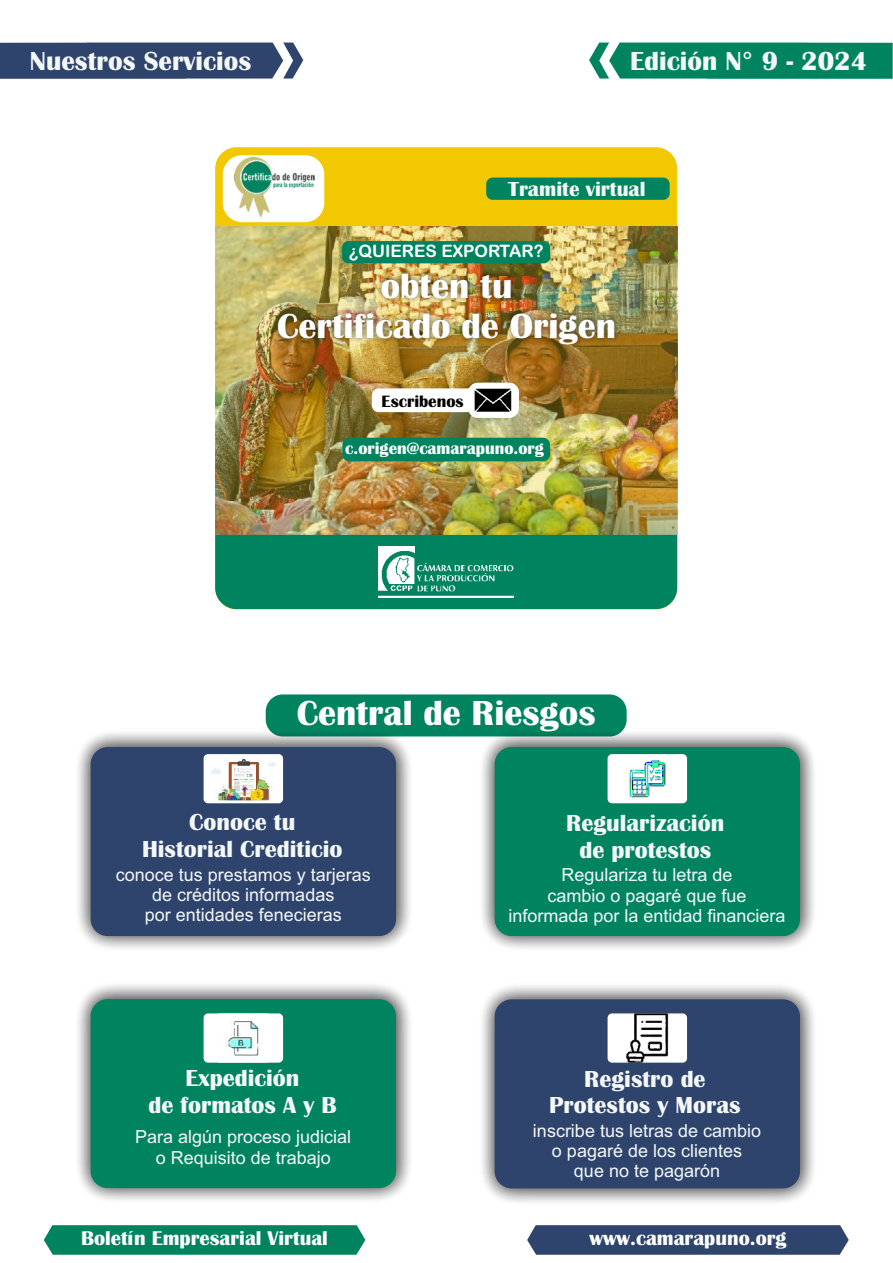
<style>
.page{position:relative;width:893px;height:1263px;background:#fff}
.page>*{position:absolute;margin:0;border:0;box-sizing:border-box;transform-origin:0 0}
.t1{font:700 36px/39.9px "Britannic";color:#fff;text-align:center}
.t2{font:700 27px "Britannic";color:#f5f8f8}
.t3{font:700 24px/26.5px "Britannic";color:#f5f8f8;text-align:center}
.t4{font:700 21px "Britannic";color:#f5f8f8}
.t5{font:700 20.55px "Britannic";color:#fff}
.t6{font:18px/20.1px "Arial";color:#f5f8f8;text-align:center}
.t7{font:17.1px "Arial Rounded MT Bold";color:#fff}
.t8{font:700 16.95px "Britannic";color:#fff}
.t9{font:700 16.95px "Britannic";color:#000}
</style>
<div class="page">
<div style="left:266px;top:694px;width:361px;height:42px;background:#00845f;border-radius:17px"></div>
<svg style="left:527px;top:1225px;width:322px;height:30px;background:#374c73"></svg>
<svg style="left:44px;top:1225px;width:321px;height:30px;background:#0a8865"></svg>
<svg style="left:589px;top:43px;width:304px;height:36px;background:#0f8b68"></svg>
<svg style="left:0;top:43px;width:303px;height:36px;background:#3a4e75"></svg>
<div style="left:215px;top:147px;width:462px;height:462px;background:#f2c802;border-radius:21px"></div>
<div style="left:486px;top:178px;width:184px;height:22px;background:#00845f;border-radius:6px"></div>
<div style="left:215px;top:535px;width:462px;height:74px;background:#00845f"></div>
<img style="left:215px;top:227px;width:462px;height:308px">
<div style="left:342px;top:241px;width:208px;height:22px;background:#00845f;border-radius:6px"></div>
<img style="left:223px;top:155px;width:101px;height:67px;border-radius:19px">
<div style="left:267px;top:263px;width:358px;height:92px;background:#000;opacity:.45"></div>
<div style="left:372px;top:388px;width:122px;height:24px;background:#fff;border-radius:7px"></div>
<div style="left:468px;top:383px;width:51px;height:35px;background:#fff;border-radius:10px"></div>
<img style="left:473px;top:383px;width:41px;height:35px">
<div style="left:342px;top:438px;width:208px;height:23px;background:#00845f;border-radius:7px"></div>
<div style="left:466px;top:719px;width:362px;height:245px;background:#000;opacity:.78"></div>
<div style="left:495px;top:747px;width:305px;height:189px;background:#00845f;border-radius:17px"></div>
<div style="left:466px;top:971px;width:362px;height:246px;background:#000;opacity:.78"></div>
<div style="left:495px;top:999px;width:305px;height:189px;background:#2e446d;border-radius:17px"></div>
<div style="left:62px;top:971px;width:362px;height:245px;background:#000;opacity:.78"></div>
<div style="left:91px;top:999px;width:305px;height:189px;background:#00845f;border-radius:17px"></div>
<div style="left:62px;top:719px;width:362px;height:245px;background:#000;opacity:.78"></div>
<div style="left:91px;top:747px;width:305px;height:189px;background:#2e446d;border-radius:17px"></div>
<img style="left:204px;top:754px;width:79px;height:49px;border-radius:4px">
<div style="left:608px;top:754px;width:79px;height:49px;background:#fff;border-radius:4px"></div>
<img style="left:629px;top:760px;width:37px;height:38px">
<div style="left:204px;top:1013px;width:79px;height:50px;background:#fff;border-radius:4px"></div>
<img style="left:219px;top:1013px;width:49px;height:50px">
<div style="left:608px;top:1013px;width:79px;height:50px;background:#fff;border-radius:4px"></div>
<img style="left:623px;top:1013px;width:49px;height:50px">
<img style="left:379px;top:547px;width:135px;height:50px">
<h2 class="t2" style="left:30px;top:51px;width:223px">Nuestros Servicios</h2>
<h2 class="t2" style="left:630px;top:51px;width:239px">Edición N° 9 - 2024</h2>
<p class="t4" style="left:508px;top:182px;width:139px">Tramite virtual</p>
<p class="t7" style="left:349px;top:244px;width:196px">¿QUIERES EXPORTAR?</p>
<h1 class="t1" style="left:277px;top:269px;width:341px">obten tu<br>Certificado de Origen</h1>
<p class="t9" style="left:382px;top:395px;width:84px">Escribenos</p>
<p class="t8" style="left:345px;top:442px;width:200px">c.origen@camarapuno.org</p>
<h1 class="t1" style="left:297px;top:695px;width:300px">Central de Riesgos</h1>
<h3 class="t3" style="left:142px;top:811px;width:202px">Conoce tu<br>Historial Crediticio</h3>
<h3 class="t3" style="left:566px;top:812px;width:159px">Regularización de protestos</h3>
<p class="t6" style="left:116px;top:866px;width:257px">conoce tus prestamos y tarjeras de créditos informadas<br>por entidades fenecieras</p>
<p class="t6" style="left:508px;top:867px;width:279px">Regulariza tu letra de<br>cambio o pagaré que fue informada por la entidad financiera</p>
<h3 class="t3" style="left:148px;top:1067px;width:190px">Expedición<br>de formatos A y B</h3>
<p class="t6" style="left:135px;top:1129px;width:218px">Para algún proceso judicial o Requisito de trabajo</p>
<h3 class="t3" style="left:549px;top:1067px;width:193px">Registro de<br>Protestos y Moras</h3>
<p class="t6" style="left:533px;top:1122px;width:230px">inscribe tus letras de cambio o pagaré de los clientes<br>que no te pagarón</p>
<p class="t5" style="left:81px;top:1231px;width:248px">Boletín Empresarial Virtual</p>
<p class="t5" style="left:589px;top:1230px;width:199px">www.camarapuno.org</p>
</div>
